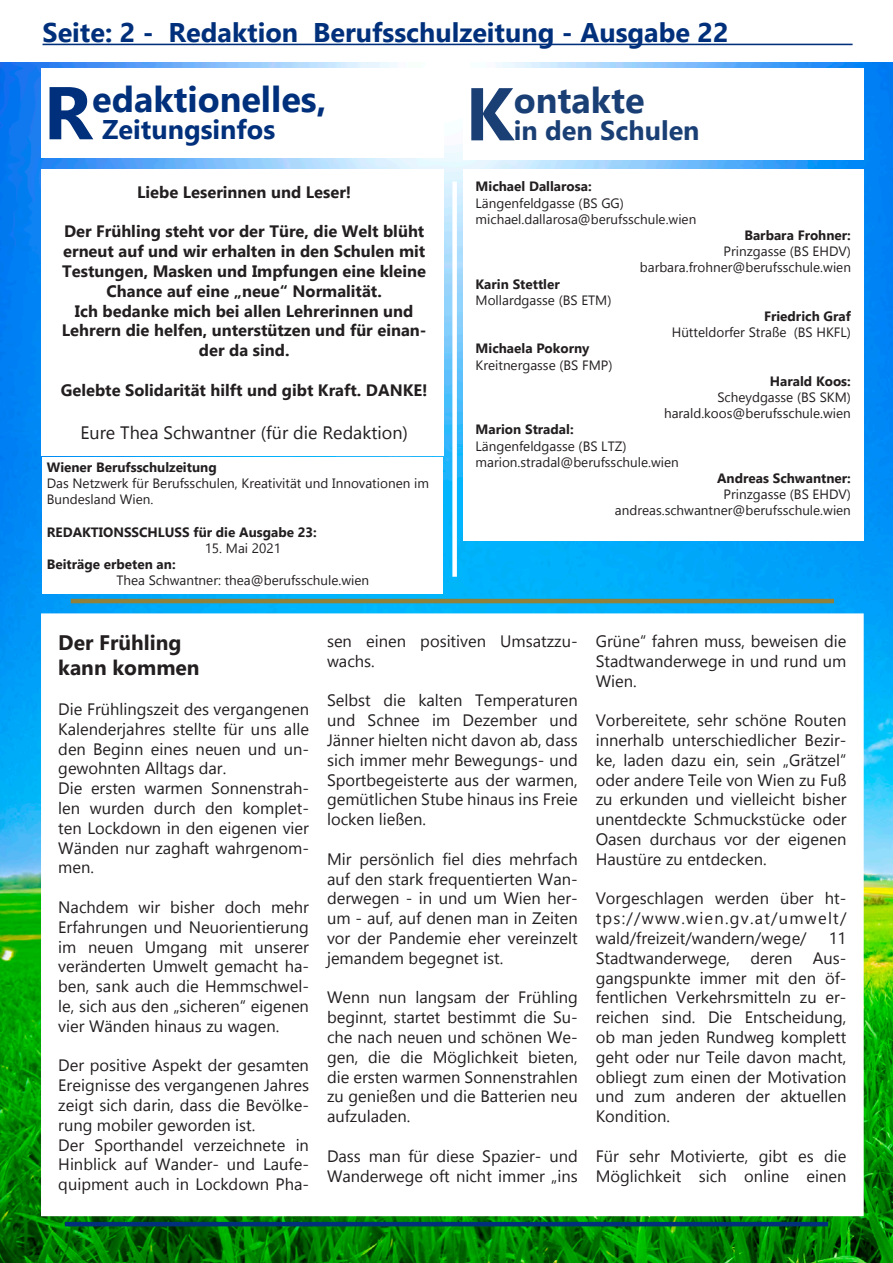
<style>
.page{position:relative;width:893px;height:1263px;background:#fff}
.page>*{position:absolute;margin:0;border:0;box-sizing:border-box;transform-origin:0 0}
.t1{font:700 36px "Gadugi";color:#00307b}
.t2{font:700 36px "Gadugi";color:#1a3f75}
.t3{font:700 27px "Gadugi";color:#00307b}
.t4{font:700 27px "Gadugi";color:#1a3f75}
.t5{font:700 21px/25.2px "Gadugi";color:#231f20}
.t6{font:18px "Gadugi";color:#231f20}
.t7{font:16.5px/19.8px "Gadugi";color:#231f20;text-align:justify}
.t8{font:700 16.5px/19.8px "Gadugi";color:#231f20;text-align:center}
.t9{font:13.5px/16.2px "Gadugi";color:#231f20}
.t10{font:700 13.5px "Gadugi";color:#231f20}
.s1{font-size:74.55px}
</style>
<div class="page">
<hr style="left:43px;top:44px;width:810px;height:1px;background:#00307b">
<img style="left:0;top:63px;width:893px;height:1200px">
<div style="left:41px;top:68px;width:402px;height:89px;background:#fff"></div>
<div style="left:41px;top:169px;width:402px;height:286px;background:#fff"></div>
<div style="left:463px;top:169px;width:401px;height:371px;background:#fff"></div>
<div style="left:43px;top:458px;width:400px;height:136px;background:#fff"></div>
<div style="left:463px;top:68px;width:401px;height:91px;background:#fff"></div>
<div style="left:43px;top:616px;width:818px;height:598px;background:#fff"></div>
<div style="left:41px;top:613px;width:823px;height:603px;border:4px solid #fff"></div>
<hr style="left:71px;top:599px;width:763px;height:4px;background:#8f813b">
<div style="left:452px;top:182px;width:5px;height:395px;background:#fff"></div>
<hr style="left:65px;top:1222px;width:763px;height:4px;background:#00307b">
<h2 class="t3" style="left:43px;top:16px;width:688px">Seite: 2 - Redaktion Berufsschulzeitung - Ausgabe 22</h2>
<h1 class="t1" style="left:44px;top:78px;width:284px"><span class="s1">R</span>edaktionelles,</h1>
<h1 class="t2" style="left:465px;top:79px;width:181px"><span class="s1">K</span>ontakte</h1>
<h2 class="t3" style="left:102px;top:113px;width:175px">Zeitungsinfos</h2>
<p class="t8" style="left:137px;top:182px;width:216px">Liebe Leserinnen und Leser!</p>
<p class="t8" style="left:62px;top:222px;width:366px">Der Frühling steht vor der Türe, die Welt blüht erneut auf und wir erhalten in den Schulen mit Testungen, Masken und Impfungen eine kleine Chance auf eine „neue“ Normalität.<br>Ich bedanke mich bei allen Lehrerinnen und Lehrern die helfen, unterstützen und für einan&shy;der da sind.</p>
<p class="t8" style="left:61px;top:380px;width:368px">Gelebte Solidarität hilft und gibt Kraft. DANKE!</p>
<p class="t6" style="left:80px;top:422px;width:329px">Eure Thea Schwantner (für die Redaktion)</p>
<h2 class="t4" style="left:514px;top:115px;width:187px">in den Schulen</h2>
<p class="t10" style="left:476px;top:178px;width:118px">Michael Dallarosa:</p>
<p class="t9" style="left:476px;top:195px;width:222px">Längenfeldgasse (BS GG) michael.dallarosa@berufsschule.wien</p>
<p class="t10" style="left:744px;top:227px;width:108px">Barbara Frohner:</p>
<p class="t9" style="left:640px;top:243px;width:213px;text-align:right">Prinzgasse (BS EHDV) barbara.frohner@berufsschule.wien</p>
<p class="t10" style="left:476px;top:276px;width:86px">Karin Stettler</p>
<p class="t9" style="left:476px;top:292px;width:137px">Mollardgasse (BS ETM)</p>
<p class="t10" style="left:764px;top:308px;width:88px">Friedrich Graf</p>
<p class="t9" style="left:672px;top:324px;width:181px">Hütteldorfer Straße (BS HKFL)</p>
<p class="t10" style="left:476px;top:340px;width:115px">Michaela Pokorny</p>
<p class="t9" style="left:476px;top:357px;width:138px">Kreitnergasse (BS FMP)</p>
<p class="t10" style="left:770px;top:373px;width:83px">Harald Koos:</p>
<p class="t9" style="left:664px;top:389px;width:188px;text-align:right">Scheydgasse (BS SKM) harald.koos@berufsschule.wien</p>
<p class="t10" style="left:476px;top:421px;width:100px">Marion Stradal:</p>
<p class="t9" style="left:476px;top:438px;width:205px">Längenfeldgasse (BS LTZ) marion.stradal@berufsschule.wien</p>
<p class="t10" style="left:47px;top:459px;width:171px">Wiener Berufsschulzeitung</p>
<p class="t9" style="left:47px;top:475px;width:384px">Das Netzwerk für Berufsschulen, Kreativität und Innovationen im<br>Bundesland Wien.</p>
<p class="t10" style="left:47px;top:524px;width:272px">REDAKTIONSSCHLUSS für die Ausgabe 23:</p>
<p class="t9" style="left:205px;top:540px;width:78px">15. Mai 2021</p>
<p class="t10" style="left:47px;top:556px;width:130px">Beiträge erbeten an:</p>
<p class="t9" style="left:116px;top:572px;width:254px">Thea Schwantner: thea@berufsschule.wien</p>
<p class="t10" style="left:717px;top:470px;width:135px">Andreas Schwantner:</p>
<p class="t9" style="left:615px;top:486px;width:238px;text-align:right">Prinzgasse (BS EHDV) andreas.schwantner@berufsschule.wien</p>
<p class="t5" style="left:58px;top:630px;width:143px">Der Frühling kann kommen</p>
<p class="t7" style="left:58px;top:699px;width:252px;text-align:left">Die Frühlingszeit des vergangenen<br>Kalenderjahres stellte für uns alle den Beginn eines neuen und un&shy;gewohnten Alltags dar.<br>Die ersten warmen Sonnenstrah&shy;len wurden durch den komplet&shy;ten Lockdown in den eigenen vier<br>Wänden nur zaghaft wahrgenom&shy;men.</p>
<p class="t7" style="left:58px;top:897px;width:252px">Nachdem wir bisher doch mehr Erfahrungen und Neuorientierung im neuen Umgang mit unserer veränderten Umwelt gemacht ha&shy;ben, sank auch die Hemmschwel&shy;le, sich aus den „sicheren“ eigenen vier Wänden hinaus zu wagen.</p>
<p class="t7" style="left:58px;top:1056px;width:252px;text-align:left">Der positive Aspekt der gesamten<br>Ereignisse des vergangenen Jahres zeigt sich darin, dass die Bevölke&shy;rung mobiler geworden ist.<br>Der Sporthandel verzeichnete in<br>Hinblick auf Wander- und Laufe&shy;quipment auch in Lockdown Pha-</p>
<p class="t7" style="left:327px;top:631px;width:252px">sen einen positiven Umsatzzu&shy;wachs.</p>
<p class="t7" style="left:327px;top:690px;width:252px">Selbst die kalten Temperaturen und Schnee im Dezember und Jänner hielten nicht davon ab, dass sich immer mehr Bewegungs- und Sportbegeisterte aus der warmen, gemütlichen Stube hinaus ins Freie locken ließen.</p>
<p class="t7" style="left:327px;top:849px;width:252px">Mir persönlich fiel dies mehrfach auf den stark frequentierten Wan&shy;derwegen - in und um Wien her&shy;um - auf, auf denen man in Zeiten vor der Pandemie eher vereinzelt jemandem begegnet ist.</p>
<p class="t7" style="left:327px;top:987px;width:252px">Wenn nun langsam der Frühling beginnt, startet bestimmt die Su&shy;che nach neuen und schönen We&shy;gen, die die Möglichkeit bieten, die ersten warmen Sonnenstrahlen zu genießen und die Batterien neu aufzuladen.</p>
<p class="t7" style="left:327px;top:1146px;width:252px">Dass man für diese Spazier- und<br>Wanderwege oft nicht immer „ins</p>
<p class="t7" style="left:596px;top:631px;width:252px">Grüne“ fahren muss, beweisen die Stadtwanderwege in und rund um Wien.</p>
<p class="t7" style="left:596px;top:710px;width:252px">Vorbereitete, sehr schöne Routen innerhalb unterschiedlicher Bezir&shy;ke, laden dazu ein, sein „Grätzel“ oder andere Teile von Wien zu Fuß zu erkunden und vielleicht bisher unentdeckte Schmuckstücke oder Oasen durchaus vor der eigenen Haustüre zu entdecken.</p>
<p class="t7" style="left:596px;top:888px;width:252px">Vorgeschlagen werden über ht&shy;tps://www.wien.gv.at/umwelt/ wald/freizeit/wandern/wege/</p>
<p class="t7" style="left:596px;top:928px;width:252px;text-indent:233px">11<br>Stadtwanderwege, deren Aus&shy;gangspunkte immer mit den öf&shy;fentlichen Verkehrsmitteln zu er&shy;reichen sind. Die Entscheidung, ob man jeden Rundweg komplett geht oder nur Teile davon macht, obliegt zum einen der Motivation und zum anderen der aktuellen Kondition.</p>
<p class="t7" style="left:596px;top:1146px;width:252px">Für sehr Motivierte, gibt es die<br>Möglichkeit sich online einen</p>
</div>
